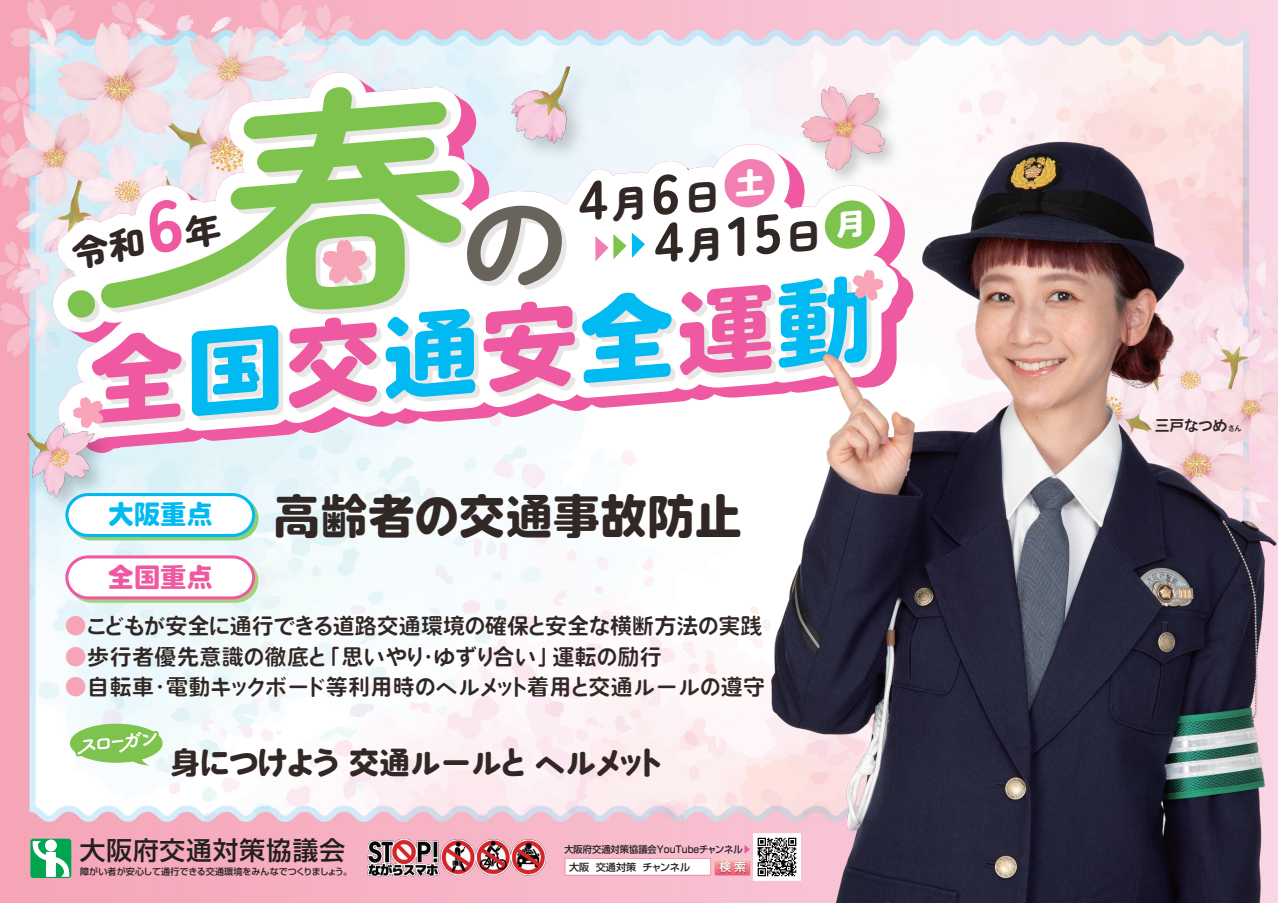
<style>
.page{position:relative;width:1278px;height:903px;background:#fff}
.page>*{position:absolute;margin:0;border:0;box-sizing:border-box;transform-origin:0 0}
.t1{font:700 93.8px "VDL V7 Maru Gothic Extra";color:#ef59a1;scale:1.05 1}
.t2{font:900 55.56px/48.5px "Zen Maru Gothic";color:#312725;scale:1.05 1}
.t3{font:700 47.25px "VDL V7 Maru Gothic Extra";color:#312725}
.t4{font:700 30.62px "VDL V7 Maru Gothic Extra";letter-spacing:-.055em;color:#312725}
.t5{font:700 26.25px "VDL V7 Maru Gothic Extra";color:#00baf1}
.t6{font:700 26.25px "VDL V7 Maru Gothic Extra";color:#ef59a1}
.t7{font:500 25.64px "Shin Go Pro";letter-spacing:.04em;color:#231f20}
.t8{font:21.88px "VDL V7 Maru Gothic Bold";letter-spacing:-.01em;color:#312725}
.t9{font:14.88px "VDL V7 Maru Gothic Bold";letter-spacing:-.04em;color:#312725}
.t10{font:500 11.46px "Shin Go Pro";color:#fff}
.t11{font:500 10.06px "Shin Go Pro";color:#231f20}
.t12{font:500 9.62px "Shin Go Pro";color:#231f20;scale:.96 1}
.t13{font:500 9.01px "Shin Go Pro";color:#231f20}
.s1{font-size:37.01px}
.s2{color:#00baf1}
.s3{color:#f6a4b6}
.s4{color:#ef59a1}
.s5{font-size:7.44px}
</style>
<div class="page">
<img style="left:0;top:0;width:736px;height:903px">
<img style="left:364px;top:838px;width:185px;height:43px">
<div style="left:30px;top:839px;width:41px;height:39px;background:#00a54f;border-radius:3px"></div>
<svg style="left:564px;top:858px;width:172px;height:17px"></svg>
<img style="left:718px;top:860px;width:18px;height:15px">
<svg style="left:62px;top:523px;width:196px;height:17px"></svg>
<img style="left:736px;top:0;width:541px;height:903px">
<img style="left:18px;top:56px;width:889px;height:467px">
<svg style="left:32px;top:552px;width:226px;height:351px"></svg>
<svg style="left:724px;top:158px;width:50px;height:50px"></svg>
<svg style="left:824px;top:199px;width:51px;height:51px"></svg>
<svg style="left:71px;top:198px;width:151px;height:73px"></svg>
<h2 class="t2" style="left:646px;top:169px;width:162px;text-indent:-72px;rotate:-5deg">4<span class="s1">月</span>6<span class="s1">日<br></span>4<span class="s1">月</span>15<span class="s1">日</span></h2>
<h1 class="t1" style="left:80px;top:319px;width:751px;rotate:-5deg">全<span class="s2">国</span>交<span class="s2">通</span>安<span class="s2">全</span>運<span class="s2">動</span></h1>
<p class="t5" style="left:108px;top:496px;width:106px">大阪重点</p>
<h3 class="t3" style="left:273px;top:483px;width:470px">高齢者の交通事故防止</h3>
<p class="t6" style="left:108px;top:559px;width:106px">全国重点</p>
<p class="t8" style="left:65px;top:611px;width:699px"><span class="s3">●</span>こどもが安全に通行できる道路交通環境の確保と安全な横断方法の実践</p>
<p class="t8" style="left:65px;top:641px;width:598px"><span class="s3">●</span>歩行者優先意識の徹底と「思いやり・ゆずり合い」運転の励行</p>
<p class="t8" style="left:65px;top:672px;width:701px"><span class="s3">●</span>自転車・電動キックボード等利用時のヘルメット着用と交通ルールの遵守</p>
<h3 class="t4" style="left:170px;top:741px;width:496px">身につけよう 交通ルールと ヘルメット</h3>
<p class="t7" style="left:80px;top:829px;width:267px">大阪府交通対策協議会</p>
<p class="t13" style="left:80px;top:864px;width:273px">障がい者が安心して通行できる交通環境をみんなでつくりましょう。</p>
<p class="t11" style="left:569px;top:859px;width:122px">大阪 交通対策 チャンネル</p>
<p class="t10" style="left:719px;top:857px;width:28px">検 索</p>
<p class="t12" style="left:564px;top:842px;width:197px">大阪府交通対策協議会YouTubeチャンネル<span class="s4">▶</span></p>
<p class="t9" style="left:1154px;top:416px;width:88px">三戸なつめ<span class="s5">さん</span></p>
</div>
